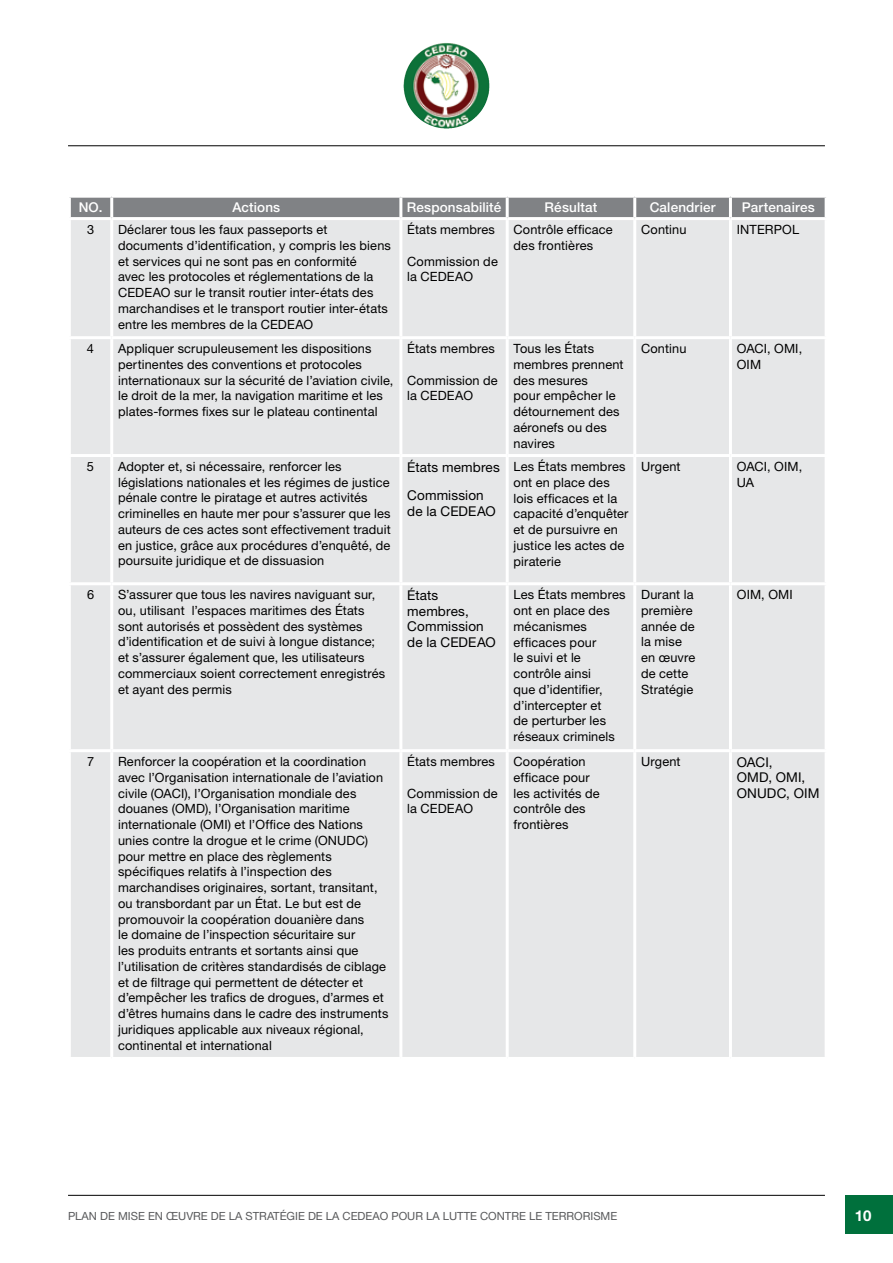
<style>
.page{position:relative;width:893px;height:1263px;background:#fff}
.page>*{position:absolute;margin:0;border:0;box-sizing:border-box;transform-origin:0 0}
.t1{font:700 15px "Helvetica Neue LT Std";color:#fff}
.t2{font:13.5px/15.8px "Helvetica Neue LT Std";color:#000}
.t3{font:500 13.5px "Helvetica Neue LT Std";letter-spacing:.01em;color:#fff}
.t4{font:12.75px/15.8px "Helvetica Neue LT Std";letter-spacing:.01em;color:#000}
.t5{font:11.25px "Helvetica Neue LT Std";color:#58595b}
</style>
<div class="page">
<div style="left:845px;top:1195px;width:48px;height:38px;background:#00703c"></div>
<hr style="left:68px;top:1195px;width:757px;height:1px;background:#000">
<hr style="left:68px;top:145px;width:757px;height:1px;background:#000">
<img style="left:403px;top:43px;width:41px;height:73px">
<div style="left:71px;top:198px;width:754px;height:19px;background:#808285"></div>
<div style="left:71px;top:220px;width:754px;height:837px;background:#e6e7e8"></div>
<hr style="left:110px;top:198px;width:3px;height:19px;background:#fff">
<hr style="left:399px;top:198px;width:3px;height:19px;background:#fff">
<hr style="left:506px;top:198px;width:3px;height:19px;background:#fff">
<hr style="left:633px;top:198px;width:3px;height:19px;background:#fff">
<hr style="left:729px;top:198px;width:3px;height:19px;background:#fff">
<hr style="left:110px;top:220px;width:3px;height:116px;background:#fff">
<hr style="left:399px;top:220px;width:3px;height:116px;background:#fff">
<hr style="left:506px;top:220px;width:3px;height:116px;background:#fff">
<hr style="left:633px;top:220px;width:3px;height:116px;background:#fff">
<hr style="left:729px;top:220px;width:3px;height:116px;background:#fff">
<hr style="left:68px;top:336px;width:44px;height:3px;background:#fff">
<hr style="left:112px;top:336px;width:289px;height:3px;background:#fff">
<hr style="left:110px;top:339px;width:3px;height:115px;background:#fff">
<hr style="left:401px;top:336px;width:106px;height:3px;background:#fff">
<hr style="left:399px;top:339px;width:3px;height:115px;background:#fff">
<hr style="left:507px;top:336px;width:128px;height:3px;background:#fff">
<hr style="left:506px;top:339px;width:3px;height:115px;background:#fff">
<hr style="left:635px;top:336px;width:95px;height:3px;background:#fff">
<hr style="left:633px;top:339px;width:3px;height:115px;background:#fff">
<hr style="left:730px;top:336px;width:98px;height:3px;background:#fff">
<hr style="left:729px;top:339px;width:3px;height:115px;background:#fff">
<hr style="left:68px;top:454px;width:44px;height:3px;background:#fff">
<hr style="left:112px;top:454px;width:289px;height:3px;background:#fff">
<hr style="left:110px;top:457px;width:3px;height:125px;background:#fff">
<hr style="left:401px;top:454px;width:106px;height:3px;background:#fff">
<hr style="left:399px;top:457px;width:3px;height:125px;background:#fff">
<hr style="left:507px;top:454px;width:128px;height:3px;background:#fff">
<hr style="left:506px;top:457px;width:3px;height:125px;background:#fff">
<hr style="left:635px;top:454px;width:95px;height:3px;background:#fff">
<hr style="left:633px;top:457px;width:3px;height:125px;background:#fff">
<hr style="left:730px;top:454px;width:98px;height:3px;background:#fff">
<hr style="left:729px;top:457px;width:3px;height:125px;background:#fff">
<hr style="left:68px;top:582px;width:44px;height:3px;background:#fff">
<hr style="left:112px;top:582px;width:289px;height:3px;background:#fff">
<hr style="left:110px;top:585px;width:3px;height:164px;background:#fff">
<hr style="left:401px;top:582px;width:106px;height:3px;background:#fff">
<hr style="left:399px;top:585px;width:3px;height:164px;background:#fff">
<hr style="left:507px;top:582px;width:128px;height:3px;background:#fff">
<hr style="left:506px;top:585px;width:3px;height:164px;background:#fff">
<hr style="left:635px;top:582px;width:95px;height:3px;background:#fff">
<hr style="left:633px;top:585px;width:3px;height:164px;background:#fff">
<hr style="left:730px;top:582px;width:98px;height:3px;background:#fff">
<hr style="left:729px;top:585px;width:3px;height:164px;background:#fff">
<hr style="left:68px;top:749px;width:44px;height:3px;background:#fff">
<hr style="left:112px;top:749px;width:289px;height:3px;background:#fff">
<hr style="left:110px;top:752px;width:3px;height:305px;background:#fff">
<hr style="left:401px;top:749px;width:106px;height:3px;background:#fff">
<hr style="left:399px;top:752px;width:3px;height:305px;background:#fff">
<hr style="left:507px;top:749px;width:128px;height:3px;background:#fff">
<hr style="left:506px;top:752px;width:3px;height:305px;background:#fff">
<hr style="left:635px;top:749px;width:95px;height:3px;background:#fff">
<hr style="left:633px;top:752px;width:3px;height:305px;background:#fff">
<hr style="left:730px;top:749px;width:98px;height:3px;background:#fff">
<hr style="left:729px;top:752px;width:3px;height:305px;background:#fff">
<p class="t3" style="left:79px;top:199px;width:25px">NO.</p>
<p class="t3" style="left:232px;top:199px;width:49px">Actions</p>
<p class="t3" style="left:407px;top:199px;width:96px">Responsabilité</p>
<p class="t3" style="left:545px;top:199px;width:54px">Résultat</p>
<p class="t3" style="left:650px;top:199px;width:67px">Calendrier</p>
<p class="t3" style="left:742px;top:199px;width:74px">Partenaires</p>
<p class="t4" style="left:87px;top:221px;width:9px">3</p>
<p class="t4" style="left:118px;top:221px;width:274px">Déclarer tous les faux passeports et documents d’identification, y compris les biens et services qui ne sont pas en conformité<br>avec les protocoles et réglementations de la<br>CEDEAO</p>
<p class="t4" style="left:407px;top:221px;width:89px">États membres</p>
<p class="t4" style="left:407px;top:253px;width:92px">Commission de la CEDEAO</p>
<p class="t4" style="left:514px;top:221px;width:101px">Contrôle efficace des frontières</p>
<p class="t4" style="left:641px;top:221px;width:47px">Continu</p>
<p class="t4" style="left:737px;top:221px;width:9px">INTER</p>
<p class="t4" style="left:774px;top:221px;width:18px">POL</p>
<p class="t4" style="left:118px;top:284px;width:271px;text-indent:56px">sur le transit routier inter-états des marchandises et le transport routier inter-états entre les membres de la CEDEAO</p>
<p class="t4" style="left:87px;top:341px;width:9px">4</p>
<p class="t4" style="left:118px;top:341px;width:277px">Appliquer scrupuleusement les dispositions pertinentes des conventions et protocoles internationaux sur la sécurité de l’aviation civile, le droit de la mer, la navigation maritime et les plates-formes fixes sur le plateau continental</p>
<p class="t4" style="left:407px;top:341px;width:89px">États membres</p>
<p class="t4" style="left:407px;top:372px;width:92px">Commission de la CEDEAO</p>
<p class="t4" style="left:87px;top:458px;width:9px">5</p>
<p class="t4" style="left:118px;top:458px;width:274px">Adopter et, si nécessaire, renforcer les législations nationales et les régimes de justice pénale contre le piratage et autres activités criminelles en haute mer pour s’assurer que les auteurs de ces actes sont effectivement traduit en justice, grâce aux procédures d’enquêté, de poursuite juridique et de dissuasion</p>
<p class="t2" style="left:407px;top:452px;width:94px;line-height:28.5px">États membres<br>Commission</p>
<p class="t2" style="left:407px;top:503px;width:44px">de la CEDEAO</p>
<p class="t4" style="left:514px;top:341px;width:112px">Tous les États membres prennent des mesures<br>pour empêcher le détournement des aéronefs ou des navires</p>
<p class="t4" style="left:641px;top:340px;width:47px">Continu</p>
<p class="t4" style="left:737px;top:340px;width:9px">OACI</p>
<p class="t4" style="left:767px;top:340px;width:16px">, OMI</p>
<p class="t4" style="left:799px;top:340px;width:5px">,</p>
<p class="t4" style="left:737px;top:356px;width:9px">OIM</p>
<p class="t4" style="left:514px;top:458px;width:116px">Les États membres ont en place des lois efficaces et la capacité d’enquêter et de pursuivre en justice les actes de piraterie</p>
<p class="t4" style="left:641px;top:458px;width:41px">Urgent</p>
<p class="t4" style="left:737px;top:458px;width:9px">OACI</p>
<p class="t4" style="left:767px;top:458px;width:16px">, OIM</p>
<p class="t4" style="left:799px;top:458px;width:5px">,</p>
<p class="t4" style="left:737px;top:474px;width:10px">UA</p>
<p class="t4" style="left:87px;top:587px;width:9px">6</p>
<p class="t4" style="left:118px;top:587px;width:269px">S’assurer que tous les navires naviguant sur, ou, utilisant l’espaces maritimes des États sont autorisés et possèdent des systèmes d’identification et de suivi à longue distance; et s’assurer également que, les utilisateurs commerciaux soient correctement enregistrés et ayant des permis</p>
<p class="t2" style="left:407px;top:587px;width:78px">États membres,<br>Commission de la CEDEAO</p>
<p class="t4" style="left:514px;top:587px;width:113px">Les États membres ont en place des mécanismes efficaces pour<br>le suivi et le contrôle ainsi<br>que d’identifier, d’intercepter et<br>de perturber les réseaux criminels</p>
<p class="t4" style="left:641px;top:587px;width:56px">Durant la première année de la mise en œuvre de cette<br>Stratégie</p>
<p class="t4" style="left:737px;top:587px;width:9px">OIM</p>
<p class="t4" style="left:761px;top:587px;width:16px">, OMI</p>
<p class="t4" style="left:87px;top:753px;width:9px">7</p>
<p class="t4" style="left:118px;top:753px;width:267px">Renforcer la coopération et la coordination avec l’Organisation internationale de l’aviation civile (OACI</p>
<p class="t4" style="left:407px;top:753px;width:89px">États membres</p>
<p class="t4" style="left:407px;top:785px;width:92px">Commission de la CEDEAO</p>
<p class="t4" style="left:514px;top:753px;width:87px">Coopération efficace pour les activités de contrôle des frontières</p>
<p class="t4" style="left:641px;top:753px;width:41px">Urgent</p>
<p class="t2" style="left:737px;top:754px;width:9px">OACI</p>
<p class="t2" style="left:769px;top:754px;width:5px">,</p>
<p class="t2" style="left:737px;top:769px;width:12px">OMD</p>
<p class="t2" style="left:768px;top:769px;width:17px">, OMI</p>
<p class="t2" style="left:802px;top:769px;width:5px">,</p>
<p class="t2" style="left:737px;top:785px;width:11px">ONUDC</p>
<p class="t2" style="left:786px;top:785px;width:17px">, OIM</p>
<p class="t4" style="left:118px;top:785px;width:240px;text-indent:66px">), l’Organisation mondiale des douanes (OMD</p>
<p class="t4" style="left:118px;top:801px;width:233px;text-indent:87px">), l’Organisation maritime internationale (OMI</p>
<p class="t4" style="left:118px;top:816px;width:246px;text-indent:110px">) et l’Office des Nations unies contre la drogue et le crime (ONUDC</p>
<p class="t4" style="left:365px;top:832px;width:5px">)</p>
<p class="t4" style="left:118px;top:848px;width:272px">pour mettre en place des règlements spécifiques relatifs à l’inspection des marchandises originaires, sortant, transitant, ou transbordant par un État. Le but est de promouvoir la coopération douanière dans<br>le domaine de l’inspection sécuritaire sur<br>les produits entrants et sortants ainsi que l’utilisation de critères standardisés de ciblage et de filtrage qui permettent de détecter et d’empêcher les trafics de drogues, d’armes et d’êtres humains dans le cadre des instruments juridiques applicable aux niveaux régional, continental et international</p>
<p class="t5" style="left:68px;top:1210px;width:551px">Plan de mise en œuvre de la stratégie de la cedeao pour la lutte contre le terrorisme</p>
<p class="t1" style="left:855px;top:1206px;width:18px">10</p>
</div>
